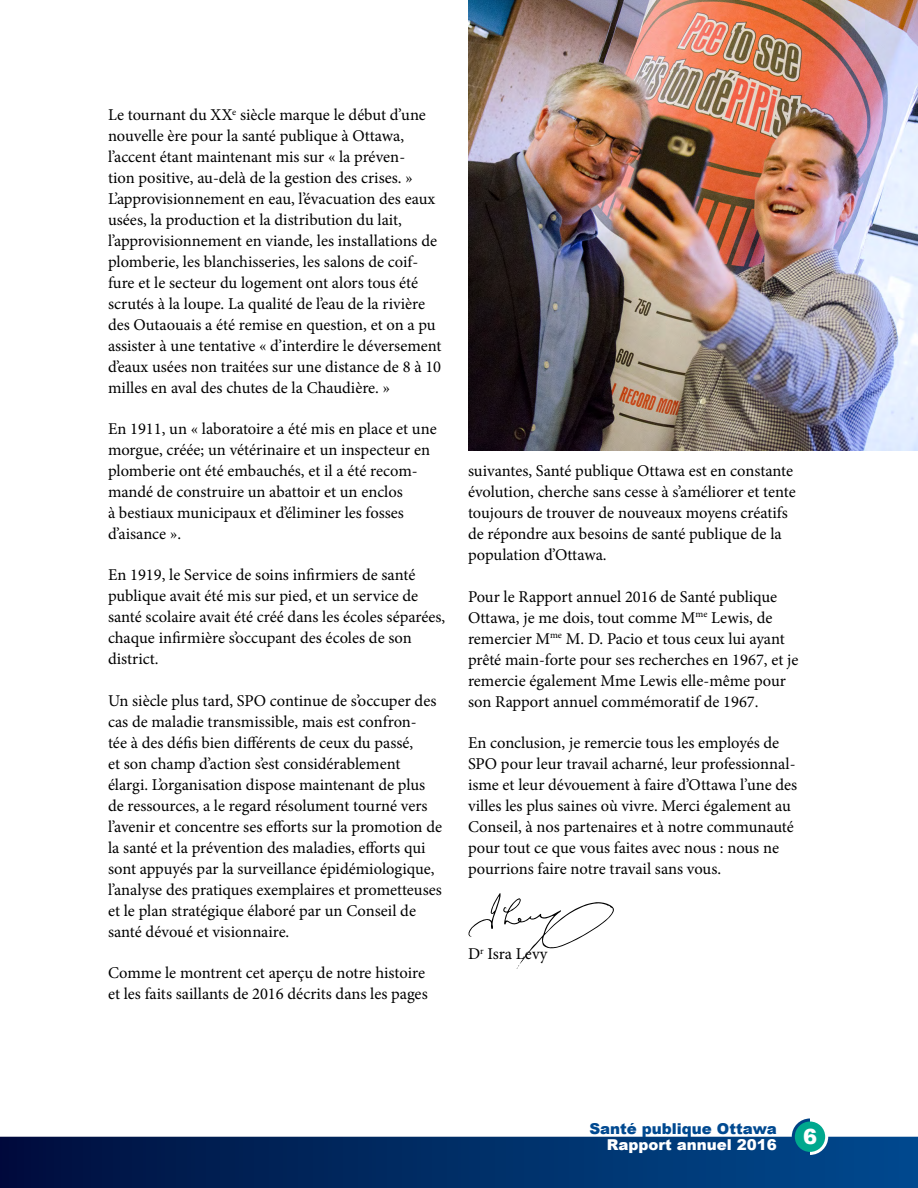
<style>
.page{position:relative;width:918px;height:1188px;background:#fff}
.page>*{position:absolute;margin:0;border:0;box-sizing:border-box;transform-origin:0 0}
.Body_Text_1_2_Space{font:16.5px/21px "Minion Pro";color:#000}
.Body_Text__P{font:16.5px "Minion Pro";letter-spacing:.005em;color:#000}
.t1{font:900 15px/15.5px "Arial";color:#004990}
.s1{color:#fff}
</style>
<div class="page">
<svg style="left:468px;top:893px;width:146px;height:76px"></svg>
<img style="left:468px;top:0;width:450px;height:451px">
<svg style="left:0;top:1118px;width:918px;height:70px"></svg>
<div style="left:795px;top:1122px;width:30px;height:30px;background:#00a88e;border-radius:50%"></div>
<p class="Body_Text_1_2_Space" style="left:108px;top:104px;width:335px">Le tournant du XX<sup>e</sup> siècle marque le début d’une nouvelle ère pour la santé publique à Ottawa, l’accent étant maintenant mis sur « la préven-<br>tion positive, au-delà de la gestion des crises. » L’approvisionnement en eau, l’évacuation des eaux usées, la production et la distribution du lait, l’approvisionnement en viande, les installations de plomberie, les blanchisseries, les salons de coif&shy;fure et le secteur du logement ont alors tous été scrutés à la loupe. La qualité de l’eau de la rivière des Outaouais a été remise en question, et on a pu assister à une tentative « d’interdire le déversement d’eaux usées non traitées sur une distance de 8 à 10 milles en aval des chutes de la Chaudière. »</p>
<p class="Body_Text_1_2_Space" style="left:108px;top:419px;width:330px">En 1911, un « laboratoire a été mis en place et une morgue, créée; un vétérinaire et un inspecteur en plomberie ont été embauchés, et il a été recom&shy;mandé de construire un abattoir et un enclos<br>à bestiaux municipaux et d’éliminer les fosses d’aisance ».</p>
<p class="Body_Text_1_2_Space" style="left:108px;top:565px;width:339px">En 1919, le Service de soins infirmiers de santé publique avait été mis sur pied, et un service de santé scolaire avait été créé dans les écoles séparées, chaque infirmière s’occupant des écoles de son district.</p>
<p class="Body_Text_1_2_Space" style="left:108px;top:690px;width:336px">Un siècle plus tard, SPO continue de s’occuper des cas de maladie transmissible, mais est confron-<br>tée à des défis bien différents de ceux du passé,<br>et son champ d’action s’est considérablement élargi. L’organisation dispose maintenant de plus de ressources, a le regard résolument tourné vers l’avenir et concentre ses efforts sur la promotion de la santé et la prévention des maladies, efforts qui sont appuyés par la surveillance épidémiologique, l’analyse des pratiques exemplaires et prometteuses et le plan stratégique élaboré par un Conseil de santé dévoué et visionnaire.</p>
<p class="Body_Text_1_2_Space" style="left:108px;top:962px;width:321px">Comme le montrent cet aperçu de notre histoire et les faits saillants de 2016 décrits dans les pages</p>
<p class="Body_Text_1_2_Space" style="left:468px;top:461px;width:329px">suivantes, Santé publique Ottawa est en constante évolution, cherche sans cesse à s’améliorer et tente toujours de trouver de nouveaux moyens créatifs de répondre aux besoins de santé publique de la population d’Ottawa.</p>
<p class="Body_Text_1_2_Space" style="left:468px;top:586px;width:332px">Pour le Rapport annuel 2016 de Santé publique Ottawa, je me dois, tout comme M<sup>me</sup> Lewis, de remercier M<sup>me</sup> M. D. Pacio et tous ceux lui ayant prêté main-forte pour ses recherches en 1967, et je remercie également Mme Lewis elle-même pour son Rapport annuel commémoratif de 1967.</p>
<p class="Body_Text_1_2_Space" style="left:468px;top:732px;width:331px">En conclusion, je remercie tous les employés de SPO pour leur travail acharné, leur professionnal&shy;isme et leur dévouement à faire d’Ottawa l’une des villes les plus saines où vivre. Merci également au Conseil, à nos partenaires et à notre communauté pour tout ce que vous faites avec nous : nous ne pourrions faire notre travail sans vous.</p>
<p class="Body_Text__P" style="left:468px;top:943px;width:81px">D<sup>r</sup> Isra Levy</p>
<p class="t1" style="left:607px;top:1121px;width:212px;text-indent:-17px">Santé publique Ottawa<br><span class="s1">Rapport annuel 2016</span> <sup>6</sup></p>
</div>
